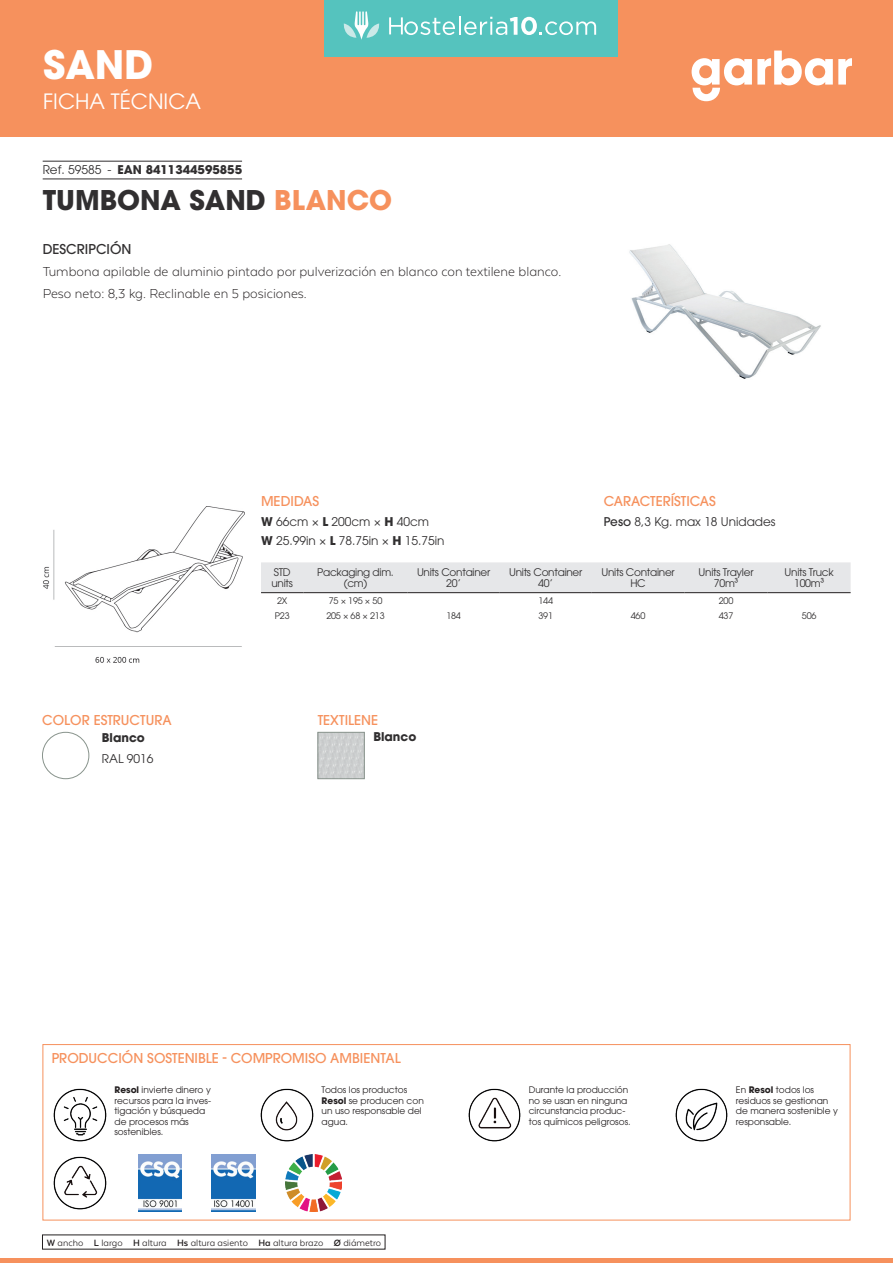
<style>
.page{position:relative;width:893px;height:1263px;background:#fff}
.page>*{position:absolute;margin:0;border:0;box-sizing:border-box;transform-origin:0 0}
.t1{font:700 39px "ITC Avant Garde Pro";color:#fff}
.t2{font:700 27px "ITC Avant Garde Pro";color:#312f30}
.t3{font:21px "ITC Avant Garde Pro";color:#fff}
.t4{font:300 15px/21.6px "Texta Alt";color:#231f20}
.t5{font:500 13.5px "ITC Avant Garde Pro";color:#f6915d}
.t6{font:500 13.5px "ITC Avant Garde Pro";color:#312f30}
.t7{font:12px/19.5px "ITC Avant Garde Pro";color:#312f30}
.t8{font:700 12px "ITC Avant Garde Pro";color:#312f30}
.t9{font:10.5px/10.5px "ITC Avant Garde Pro";letter-spacing:-.025em;color:#312f30;text-align:center}
.t10{font:10.5px "Texta Alt";color:#231f20}
.t11{font:9px/10.5px "ITC Avant Garde Pro";color:#231f20}
.t12{font:9px "ITC Avant Garde Pro";letter-spacing:-.02em;color:#312f30}
.s1{font-weight:400}
.s2{color:#f6915d}
.s3{font-weight:500}
.s4{font-weight:700}
</style>
<div class="page">
<div style="left:0;top:0;width:893px;height:137px;background:#f6915d"></div>
<hr style="left:0;top:1259px;width:893px;height:4px;background:#f6915d">
<svg style="left:692px;top:51px;width:160px;height:50px"></svg>
<hr style="left:43px;top:161px;width:199px;height:1px;background:#312f30">
<hr style="left:43px;top:179px;width:199px;height:1px;background:#312f30">
<img style="left:629px;top:244px;width:192px;height:135px">
<img style="left:42px;top:732px;width:47px;height:47px;border-radius:23px">
<div style="left:42px;top:732px;width:47px;height:47px;border:1px solid #89948d;border-radius:50%"></div>
<img style="left:320px;top:734px;width:42px;height:43px">
<div style="left:318px;top:732px;width:46px;height:47px;border:1px solid #89948d"></div>
<img style="left:43px;top:507px;width:202px;height:156px">
<div style="left:261px;top:562px;width:590px;height:30px;background:#e6e7e9"></div>
<hr style="left:261px;top:592px;width:42px;height:1px;background:#231f20">
<hr style="left:303px;top:592px;width:105px;height:1px;background:#231f20">
<hr style="left:408px;top:592px;width:92px;height:1px;background:#231f20">
<hr style="left:500px;top:592px;width:92px;height:1px;background:#231f20">
<hr style="left:592px;top:592px;width:92px;height:1px;background:#231f20">
<hr style="left:684px;top:592px;width:84px;height:1px;background:#231f20">
<hr style="left:768px;top:592px;width:83px;height:1px;background:#231f20">
<img style="left:53px;top:1088px;width:54px;height:54px">
<img style="left:260px;top:1088px;width:54px;height:54px">
<img style="left:468px;top:1088px;width:53px;height:54px">
<img style="left:675px;top:1088px;width:53px;height:54px">
<img style="left:53px;top:1156px;width:54px;height:54px">
<img style="left:138px;top:1155px;width:44px;height:56px">
<img style="left:212px;top:1155px;width:43px;height:56px">
<img style="left:285px;top:1155px;width:57px;height:56px">
<div style="left:43px;top:1044px;width:807px;height:176px;border:1px solid #f6915d"></div>
<div style="left:325px;top:0;width:293px;height:57px;background:#55c3be"></div>
<svg style="left:389px;top:16px;width:207px;height:19px"></svg>
<svg style="left:343px;top:11px;width:37px;height:29px"></svg>
<h1 class="t1" style="left:43px;top:39px;width:112px">SAND</h1>
<h3 class="t3" style="left:43px;top:88px;width:159px">FICHA TÉCNICA</h3>
<h3 class="t8" style="left:43px;top:162px;width:201px"><span class="s1">Ref. 59585 -</span> EAN 8411344595855</h3>
<h2 class="t2" style="left:43px;top:182px;width:351px">TUMBONA SAND <span class="s2">BLANCO</span></h2>
<h3 class="t6" style="left:43px;top:240px;width:90px">DESCRIPCIÓN</h3>
<h3 class="t4" style="left:43px;top:261px;width:520px">Tumbona apilable de aluminio pintado por pulverización en blanco con textilene blanco.<br>Peso neto: 8,3 kg. Reclinable en 5 posiciones.</h3>
<h3 class="t5" style="left:42px;top:712px;width:131px">COLOR ESTRUCTURA</h3>
<h3 class="t8" style="left:102px;top:729px;width:45px">Blanco</h3>
<h3 class="t7" style="left:102px;top:748px;width:53px">RAL 9016</h3>
<h3 class="t5" style="left:604px;top:493px;width:114px">CARACTERÍSTICAS</h3>
<h3 class="t7" style="left:604px;top:512px;width:173px"><span class="s3">Peso</span> 8,3 Kg. max 18 Unidades</h3>
<h3 class="t5" style="left:261px;top:493px;width:60px">MEDIDAS</h3>
<h3 class="t7" style="left:261px;top:512px;width:185px"><span class="s4">W</span> 66cm × <span class="s4">L</span> 200cm × <span class="s4">H</span> 40cm<br><span class="s4">W</span> 25.99in × <span class="s4">L</span> 78.75in × <span class="s4">H</span> 15.75in</h3>
<p class="t9" style="left:271px;top:567px;width:23px;text-align:left">STD units</p>
<p class="t9" style="left:317px;top:567px;width:78px">Packaging dim. (cm)</p>
<p class="t9" style="left:417px;top:567px;width:75px">Units Container<br>20’</p>
<p class="t9" style="left:509px;top:567px;width:75px">Units Container<br>40’</p>
<p class="t9" style="left:601px;top:567px;width:75px">Units Container<br>HC</p>
<p class="t9" style="left:699px;top:567px;width:56px">Units Trayler<br>70m³</p>
<p class="t9" style="left:785px;top:567px;width:51px">Units Truck<br>100m³</p>
<p class="t12" style="left:277px;top:595px;width:12px">2X</p>
<p class="t12" style="left:329px;top:595px;width:55px">75 × 195 × 50</p>
<p class="t12" style="left:538px;top:595px;width:16px">144</p>
<p class="t12" style="left:719px;top:595px;width:16px">200</p>
<p class="t12" style="left:275px;top:610px;width:16px">P23</p>
<p class="t12" style="left:326px;top:610px;width:60px">205 × 68 × 213</p>
<p class="t12" style="left:446px;top:610px;width:16px">184</p>
<p class="t12" style="left:538px;top:610px;width:16px">391</p>
<p class="t12" style="left:631px;top:610px;width:16px">460</p>
<p class="t12" style="left:719px;top:610px;width:16px">437</p>
<p class="t12" style="left:802px;top:610px;width:16px">506</p>
<h3 class="t5" style="left:318px;top:712px;width:62px">TEXTILENE</h3>
<h3 class="t8" style="left:373px;top:729px;width:45px">Blanco</h3>
<h3 class="t5" style="left:52px;top:1050px;width:350px">PRODUCCIÓN SOSTENIBLE - COMPROMISO AMBIENTAL</h3>
<p class="t11" style="left:114px;top:1085px;width:98px"><span class="s4">Resol</span> invierte dinero y recursos para la inves&shy;tigación y búsqueda de procesos más sostenibles.</p>
<p class="t11" style="left:322px;top:1085px;width:104px">Todos los productos<br><span class="s4">Resol</span> se producen con un uso responsable del agua.</p>
<p class="t11" style="left:529px;top:1085px;width:103px">Durante la producción no se usan en ninguna circunstancia produc&shy;tos químicos peligrosos.</p>
<p class="t11" style="left:736px;top:1085px;width:103px">En <span class="s4">Resol</span> todos los residuos se gestionan de manera sostenible y responsable.</p>
<p class="t10" style="left:47px;top:1237px;width:336px"><span class="s4">W</span> ancho <span class="s4">L</span> largo <span class="s4">H</span> altura <span class="s4">Hs</span> altura asiento <span class="s4">Ha</span> altura brazo <span class="s4">Ø</span> diámetro</p>
</div>
